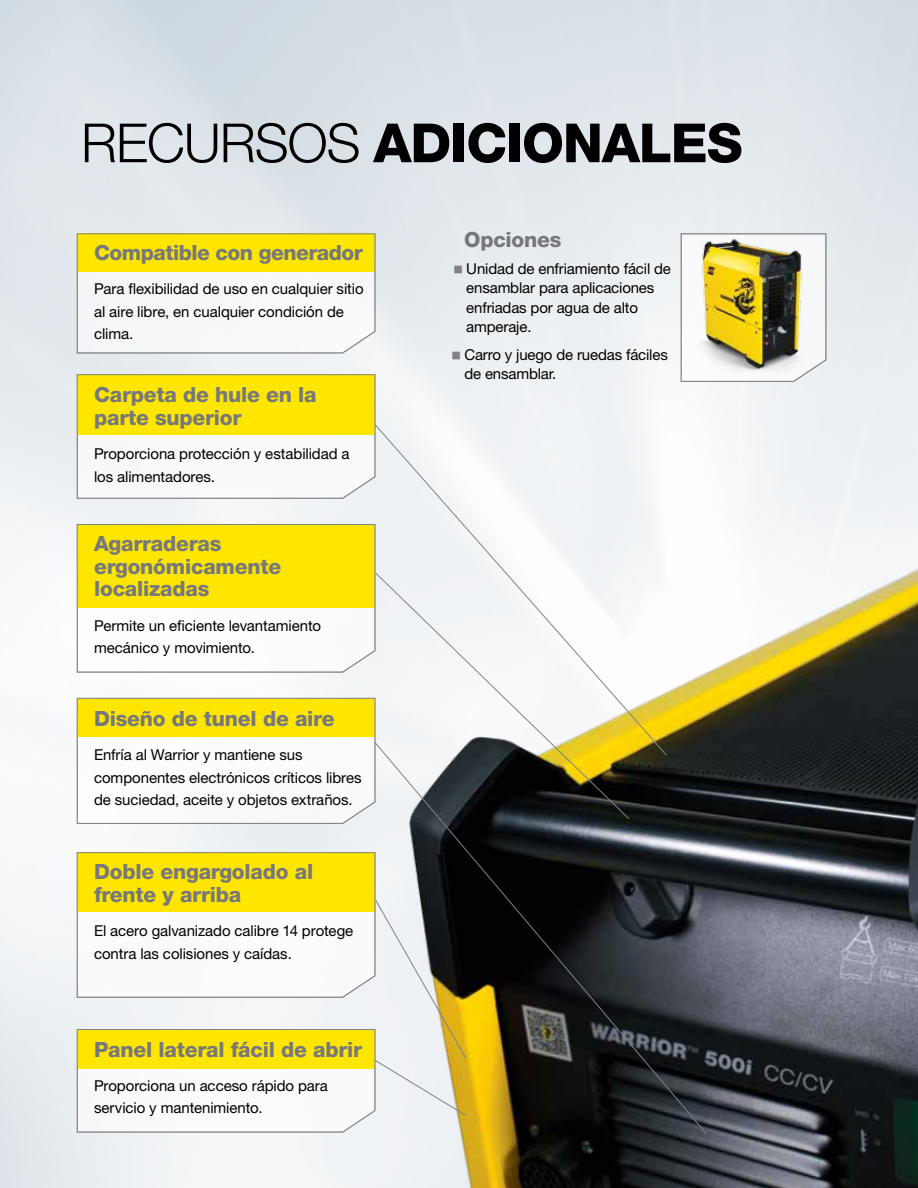
<style>
.page{position:relative;width:918px;height:1188px;background:#fff}
.page>*{position:absolute;margin:0;border:0;box-sizing:border-box;transform-origin:0 0}
.t1{font:800 54px "Helvetica Neue LT Std";letter-spacing:-.02em;color:#000}
.t2{font:800 21px/22.5px "Helvetica Neue LT Std";letter-spacing:-.01em;color:#77787b}
.t3{font:15px/22.5px "Helvetica Neue LT Std";letter-spacing:-.005em;color:#000}
.s1{font-weight:300}
.s2{color:#808285}
</style>
<div class="page">
<img style="left:272px;top:563px;width:646px;height:625px">
<svg style="left:374px;top:423px;width:293px;height:318px"></svg>
<div style="left:374px;top:571px;width:256px;height:170px;background:#f5f7f8"></div>
<svg style="left:374px;top:741px;width:334px;height:394px;background:#3b3a2e"></svg>
<svg style="left:77px;top:853px;width:390px;height:280px"></svg>
<svg style="left:77px;top:698px;width:299px;height:126px"></svg>
<svg style="left:77px;top:524px;width:299px;height:149px"></svg>
<svg style="left:77px;top:374px;width:299px;height:125px"></svg>
<svg style="left:77px;top:233px;width:299px;height:121px"></svg>
<img style="left:680px;top:233px;width:147px;height:149px">
<h1 class="t1" style="left:81px;top:111px;width:657px"><span class="s1">RECURSOS</span> adicionales</h1>
<h2 class="t2" style="left:94px;top:241px;width:270px">Compatible con generador</h2>
<p class="t3" style="left:94px;top:277px;width:271px">Para flexibilidad de uso en cualquier sitio al aire libre, en cualquier condición de clima.</p>
<h2 class="t2" style="left:94px;top:384px;width:224px">Carpeta de hule en la parte superior</h2>
<p class="t3" style="left:94px;top:442px;width:257px">Proporciona protección y estabilidad a los alimentadores.</p>
<h2 class="t2" style="left:94px;top:533px;width:189px">Agarraderas ergonómicamente localizadas</h2>
<p class="t3" style="left:94px;top:614px;width:229px">Permite un eficiente levantamiento mecánico y movimiento.</p>
<h2 class="t2" style="left:94px;top:707px;width:242px">Diseño de tunel de aire</h2>
<p class="t3" style="left:94px;top:743px;width:269px">Enfría al Warrior y mantiene sus componentes electrónicos críticos libres de suciedad, aceite y objetos extraños.</p>
<h2 class="t2" style="left:94px;top:861px;width:221px">Doble engargolado al frente y arriba</h2>
<p class="t3" style="left:94px;top:919px;width:261px">El acero galvanizado calibre 14 protege contra las colisiones y caídas.</p>
<h2 class="t2" style="left:94px;top:1038px;width:270px">Panel lateral fácil de abrir</h2>
<p class="t3" style="left:94px;top:1074px;width:235px">Proporciona un acceso rápido para servicio y mantenimiento.</p>
<h2 class="t2" style="left:464px;top:228px;width:99px">Opciones</h2>
<p class="t3" style="left:466px;top:259px;width:206px;line-height:19.5px;text-indent:-12px"><span class="s2">■</span> Unidad de enfriamiento fácil de ensamblar para aplicaciones enfriadas por agua de alto amperaje.</p>
<p class="t3" style="left:464px;top:345px;width:205px;line-height:19.5px;text-indent:-12px"><span class="s2">■</span> Carro y juego de ruedas fáciles de ensamblar.</p>
</div>
